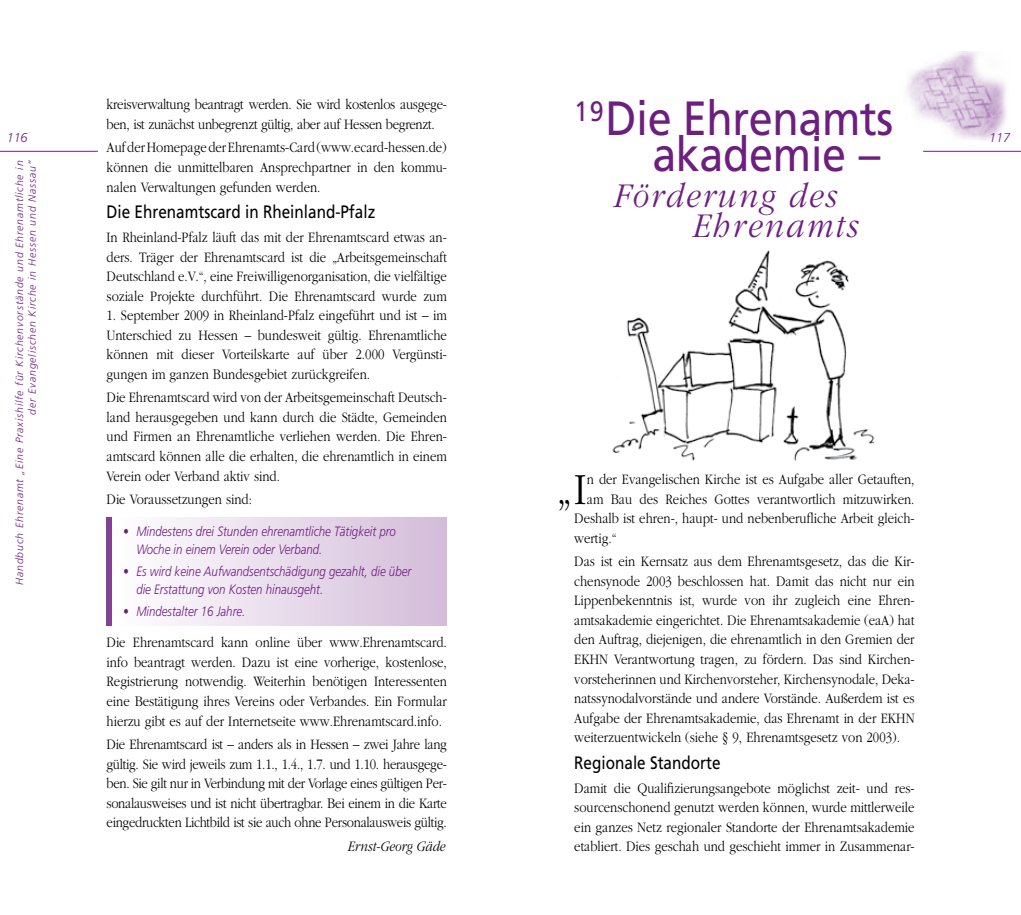
<style>
.page{position:relative;width:1021px;height:915px;background:#fff}
.page>*{position:absolute;margin:0;border:0;box-sizing:border-box;transform-origin:0 0}
.t1{font:48px/36px "Frutiger";letter-spacing:-.01em;color:#6d1f80;text-align:right;scale:.9 1}
.t2{font:300 46.35px "Garamond";color:#000;scale:.85 1}
.t3{font:italic 300 36px/30px "Garamond";letter-spacing:.06em;color:#6d1f80;scale:.9 1}
.t4{font:18px "Frutiger";color:#000;scale:.85 1}
.t5{font:300 15px/19.5px "Garamond";color:#000;text-align:justify;scale:.85 1}
.t6{font:300 15px/19.5px "Garamond";letter-spacing:-.02em;color:#000;scale:.85 1}
.t7{font:italic 300 15px "Garamond";color:#000;scale:.85 1}
.t8{font:italic 300 13.5px/18px "Frutiger";color:#6d1f80;scale:.85 1}
.t9{font:italic 300 12.75px "Frutiger";letter-spacing:-.01em;color:#6d1f80}
.t10{font:italic 300 10.5px/12.6px "Frutiger";letter-spacing:.08em;color:#6d1f80;text-align:right}
.s1{font-family:"Times New Roman";font-weight:400}
</style>
<div class="page">
<hr style="left:0;top:151px;width:98px;height:1px;background:#6d1f80">
<img style="left:907px;top:51px;width:113px;height:100px">
<hr style="left:923px;top:151px;width:97px;height:1px;background:#6d1f80">
<img style="left:612px;top:250px;width:263px;height:211px">
<div style="left:107px;top:517px;width:340px;height:108px;background:linear-gradient(to right,#fdfcfd,#d5beda)"></div>
<div style="left:106px;top:517px;width:5px;height:108px;background:#834193"></div>
<p class="t9" style="left:7px;top:130px;width:22px">116</p>
<p class="t10" style="left:13px;top:584px;width:426px;rotate:-90deg">Handbuch Ehrenamt „Eine Praxishilfe für Kirchenvorstände und Ehrenamtliche in der Evangelischen Kirche in Hessen und Nassau“</p>
<p class="t6" style="left:107px;top:95px;width:402px">kreisverwaltung beantragt werden. Sie wird kostenlos ausgege&shy;ben, ist zunächst unbegrenzt gültig, aber auf Hessen begrenzt.</p>
<p class="t5" style="left:107px;top:138px;width:402px">Auf der Homepage der Ehrenamts-Card (www.ecard-hessen.de) können die unmittelbaren Ansprechpartner in den kommu&shy;nalen Verwaltungen gefunden werden.</p>
<p class="t4" style="left:107px;top:201px;width:318px">Die Ehrenamtscard in Rheinland-Pfalz</p>
<p class="t5" style="left:107px;top:228px;width:402px">In Rheinland-Pfalz läuft das mit der Ehrenamtscard etwas an&shy;ders. Träger der Ehrenamtscard ist die „Arbeitsgemeinschaft Deutschland e.V.“, eine Freiwilligenorganisation, die vielfältige soziale Projekte durchführt. Die Ehrenamtscard wurde zum</p>
<p class="t5" style="left:107px;top:306px;width:402px">1. September 2009 in Rheinland-Pfalz eingeführt und ist – im Unterschied zu Hessen – bundesweit gültig. Ehrenamtliche können mit dieser Vorteilskarte auf über 2.000 Vergünsti&shy;gungen im ganzen Bundesgebiet zurückgreifen.</p>
<p class="t5" style="left:107px;top:388px;width:402px">Die Ehrenamtscard wird von der Arbeitsgemeinschaft Deutsch&shy;land herausgegeben und kann durch die Städte, Gemeinden und Firmen an Ehrenamtliche verliehen werden. Die Ehren&shy;amtscard können alle die erhalten, die ehrenamtlich in einem Verein oder Verband aktiv sind.</p>
<p class="t5" style="left:107px;top:490px;width:173px">Die Voraussetzungen sind:</p>
<p class="t8" style="left:136px;top:521px;width:307px;text-indent:-13px">• Mindestens drei Stunden ehrenamtliche Tätigkeit pro<br>Woche in einem Verein oder Verband.</p>
<p class="t8" style="left:136px;top:562px;width:325px;text-indent:-13px">• Es wird keine Aufwandsentschädigung gezahlt, die über die Erstattung von Kosten hinausgeht.</p>
<p class="t8" style="left:123px;top:602px;width:145px">• Mindestalter 16 Jahre.</p>
<p class="t5" style="left:107px;top:633px;width:402px">Die Ehrenamtscard kann online über www.Ehrenamtscard. info beantragt werden. Dazu ist eine vorherige, kostenlose, Registrierung notwendig. Weiterhin benötigen Interessenten eine Bestätigung ihres Vereins oder Verbandes. Ein Formular hierzu gibt es auf der Internetseite www.Ehrenamtscard.info.</p>
<p class="t5" style="left:107px;top:734px;width:402px">Die Ehrenamtscard ist – anders als in Hessen – zwei Jahre lang gültig. Sie wird jeweils zum 1.1., 1.4., 1.7. und 1.10. herausgege&shy;ben. Sie gilt nur in Verbindung mit der Vorlage eines gültigen Per&shy;sonalausweises und ist nicht übertragbar. Bei einem in die Karte eingedruckten Lichtbild ist sie auch ohne Personalausweis gültig.</p>
<p class="t7" style="left:347px;top:838px;width:116px">Ernst-Georg Gäde</p>
<h1 class="t1" style="left:574px;top:100px;width:356px"><sup>19</sup>Die Ehrenamts akademie –</h1>
<h3 class="t3" style="left:691px;top:181px;width:185px;text-indent:-79px">Förderung des<br>Ehrenamts</h3>
<p class="t9" style="left:989px;top:130px;width:23px">117</p>
<h2 class="t2" style="left:557px;top:464px;width:36px">„I</h2>
<p class="t5" style="left:587px;top:469px;width:387px">n der Evangelischen Kirche ist es Aufgabe aller Getauften,</p>
<p class="t5" style="left:587px;top:489px;width:387px">am Bau des Reiches Gottes verantwortlich mitzuwirken.</p>
<p class="t5" style="left:574px;top:508px;width:402px">Deshalb ist ehren-, haupt- und nebenberufliche Arbeit gleich-</p>
<p class="t5" style="left:574px;top:528px;width:51px">wertig.“</p>
<p class="t5" style="left:574px;top:552px;width:402px">Das ist ein Kernsatz aus dem Ehrenamtsgesetz, das die Kir&shy;chensynode 2003 beschlossen hat. Damit das nicht nur ein Lippenbekenntnis ist, wurde von ihr zugleich eine Ehren&shy;amtsakademie eingerichtet. Die Ehrenamtsakademie (eaA) hat den Auftrag, diejenigen, die ehrenamtlich in den Gremien der EKHN Verantwortung tragen, zu fördern. Das sind Kirchen&shy;vorsteherinnen und Kirchenvorsteher, Kirchensynodale, Deka&shy;natssynodalvorstände und andere Vorstände. Außerdem ist es Aufgabe der Ehrenamtsakademie, das Ehrenamt in der EKHN weiterzuentwickeln (siehe <span class="s1">§</span> 9, Ehrenamtsgesetz von 2003).</p>
<p class="t4" style="left:574px;top:751px;width:174px">Regionale Standorte</p>
<p class="t5" style="left:574px;top:778px;width:402px">Damit die Qualifizierungsangebote möglichst zeit- und res&shy;sourcenschonend genutzt werden können, wurde mittlerweile ein ganzes Netz regionaler Standorte der Ehrenamtsakademie etabliert. Dies geschah und geschieht immer in Zusammenar-</p>
</div>
